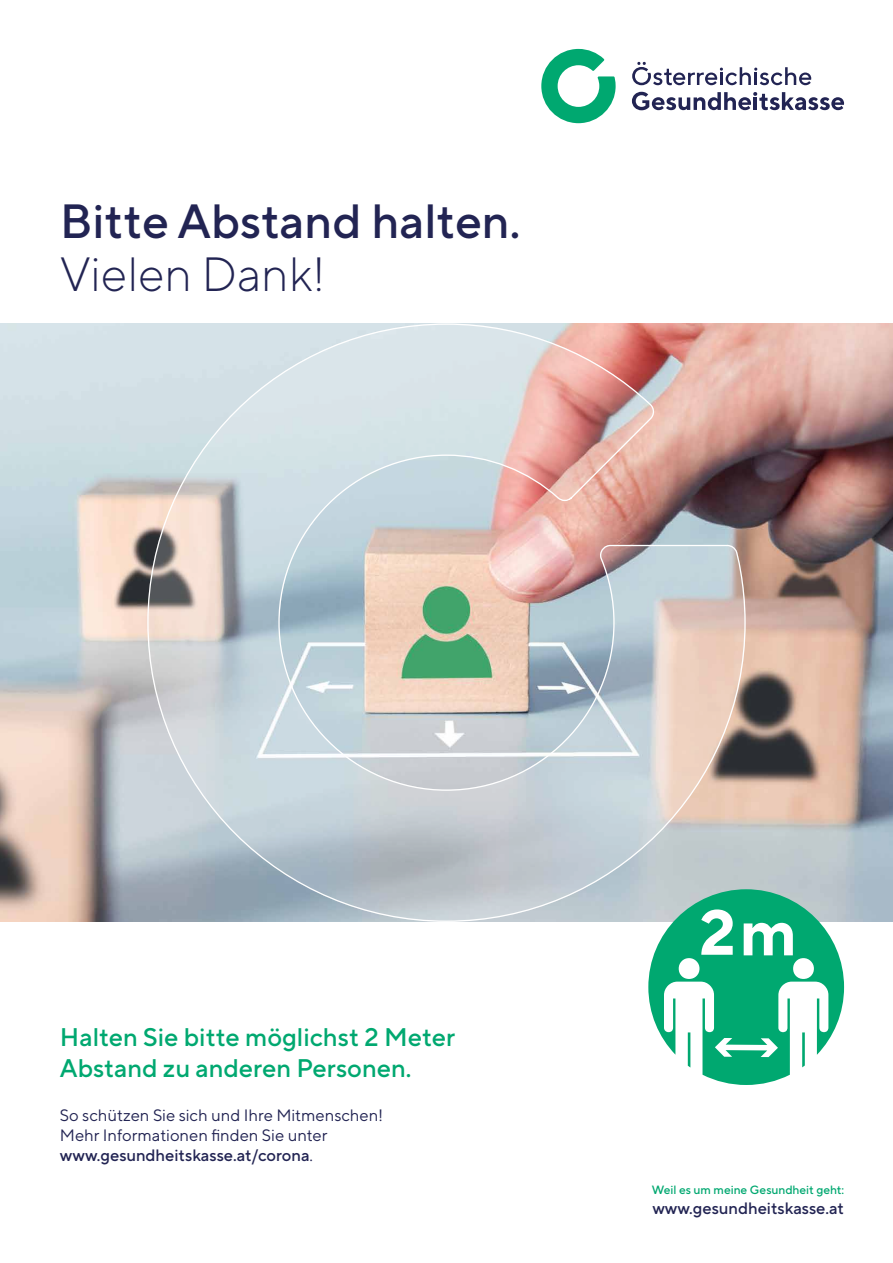
<style>
.page{position:relative;width:893px;height:1263px;background:#fff}
.page>*{position:absolute;margin:0;border:0;box-sizing:border-box;transform-origin:0 0}
.t1{font:500 48px "TT Norms Pro";color:#222453}
.t2{font:300 48px "TT Norms Pro";color:#222453}
.t3{font:500 25.5px/30.6px "TT Norms Pro";color:#00a870}
.t4{font:16.5px/19.8px "TT Norms Pro";color:#222453}
.t5{font:500 16.5px "TT Norms Pro";color:#222453}
.t6{font:500 12px "TT Norms Pro";color:#00a870}
.s1{font-weight:500}
</style>
<div class="page">
<img style="left:0;top:323px;width:893px;height:599px">
<svg style="left:147px;top:323px;width:599px;height:599px"></svg>
<svg style="left:541px;top:49px;width:75px;height:74px"></svg>
<svg style="left:632px;top:92px;width:212px;height:18px"></svg>
<svg style="left:632px;top:62px;width:179px;height:23px"></svg>
<svg style="left:648px;top:889px;width:196px;height:196px"></svg>
<h1 class="t1" style="left:60px;top:190px;width:462px">Bitte Abstand halten.</h1>
<h1 class="t2" style="left:60px;top:243px;width:267px">Vielen Dank!</h1>
<h2 class="t3" style="left:60px;top:1021px;width:397px">Halten Sie bitte möglichst 2 Meter<br>Abstand zu anderen Personen.</h2>
<p class="t4" style="left:60px;top:1105px;width:325px">So schützen Sie sich und Ihre Mitmenschen!<br>Mehr Informationen finden Sie unter <span class="s1">www.gesundheitskasse.at/corona</span>.</p>
<p class="t6" style="left:652px;top:1182px;width:194px">Weil es um meine Gesundheit geht:</p>
<p class="t5" style="left:652px;top:1198px;width:193px">www.gesundheitskasse.at</p>
</div>
